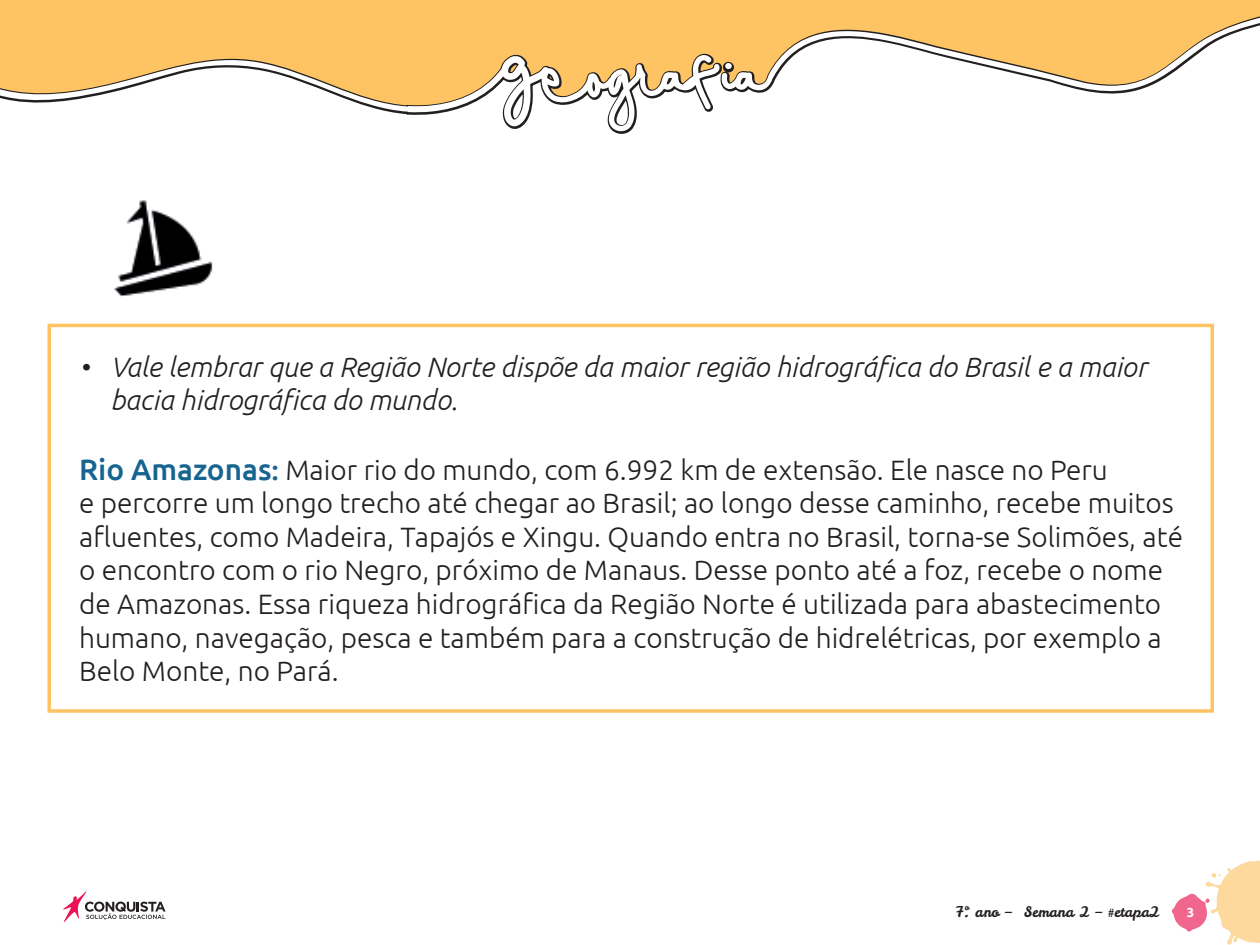
<style>
.page{position:relative;width:1260px;height:945px;background:#fff}
.page>*{position:absolute;margin:0;border:0;box-sizing:border-box;transform-origin:0 0}
.t1{font:300 28px/33.6px "Ubuntu";color:#231f20}
.t2{font:italic 300 28px/33.6px "Ubuntu";color:#231f20}
.t3{font:14.35px "Leckerli One";color:#231f20}
.t4{font:700 13.12px "Ubuntu";color:#fff}
.s1{font-weight:500;font-size:29.75px;color:#16648f}
.s2{font-weight:500;color:#16648f}
</style>
<div class="page">
<svg style="left:1172px;top:861px;width:88px;height:84px"></svg>
<svg style="left:63px;top:891px;width:103px;height:31px"></svg>
<svg style="left:0;top:0;width:1260px;height:324px"></svg>
<svg style="left:0;top:16px;width:1260px;height:115px;fill:#fec463"></svg>
<div style="left:47px;top:324px;width:1167px;height:389px;border:4px solid #fec463"></div>
<img style="left:85px;top:171px;width:146px;height:147px">
<p class="t2" style="left:111px;top:349px;width:1038px;text-indent:-32px">• Vale lembrar que a Região Norte dispõe da maior região hidrográfica do Brasil e a maior bacia hidrográfica do mundo.</p>
<p class="t1" style="left:79px;top:452px;width:1105px"><span class="s1">Rio Amazonas</span><span class="s2">:</span> Maior rio do mundo, com 6.992 km de extensão. Ele nasce no Peru<br>e percorre um longo trecho até chegar ao Brasil; ao longo desse caminho, recebe muitos afluentes, como Madeira, Tapajós e Xingu. Quando entra no Brasil, torna-se Solimões, até o encontro com o rio Negro, próximo de Manaus. Desse ponto até a foz, recebe o nome de Amazonas. Essa riqueza hidrográfica da Região Norte é utilizada para abastecimento humano, navegação, pesca e também para a construção de hidrelétricas, por exemplo a Belo Monte, no Pará.</p>
<p class="t3" style="left:955px;top:903px;width:206px">7º. ano – Semana 2 – #etapa2</p>
<p class="t4" style="left:1187px;top:905px;width:9px">3</p>
</div>
